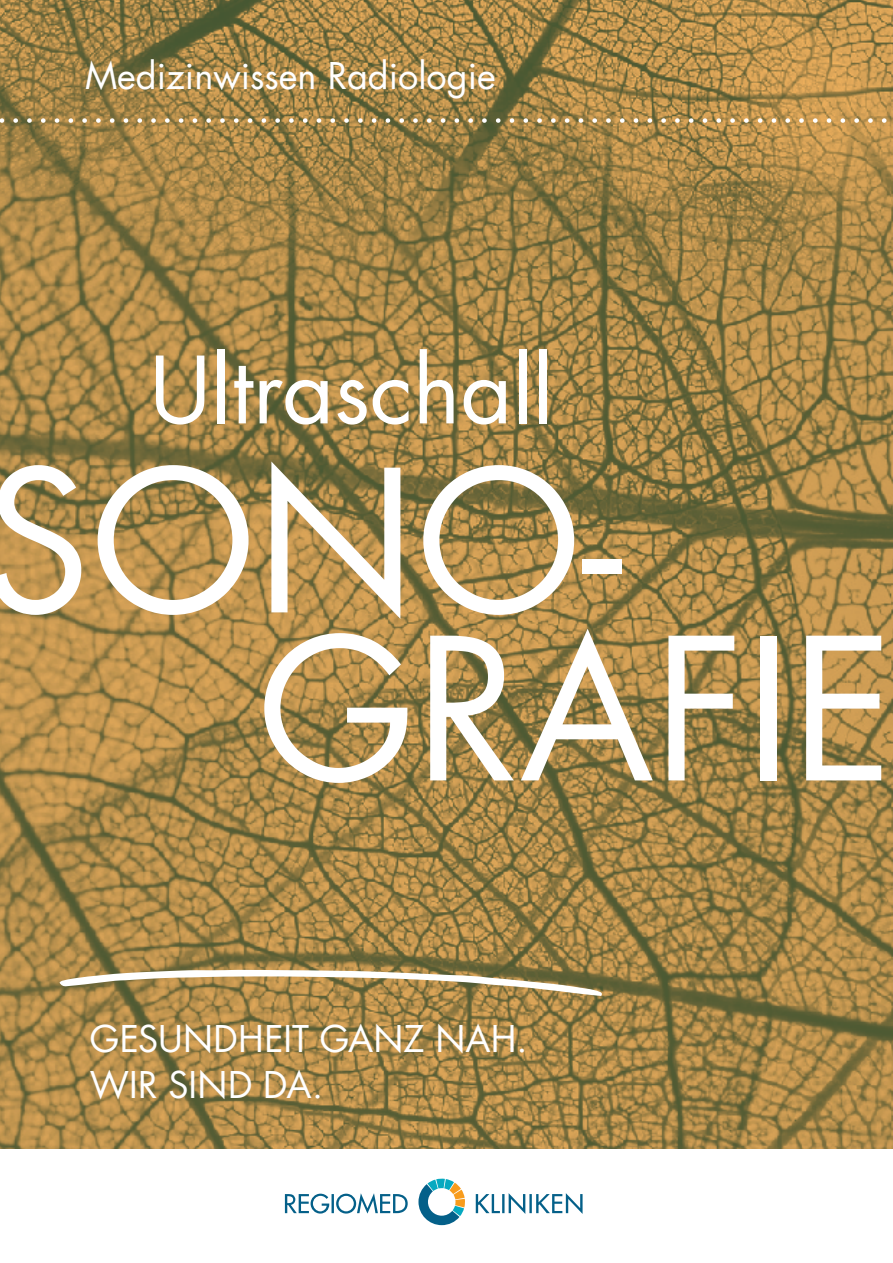
<style>
.page{position:relative;width:893px;height:1263px;background:#fff}
.page>*{position:absolute;margin:0;border:0;box-sizing:border-box;transform-origin:0 0}
.t1{font:192px/168px "Futura Com";color:#fff}
.t2{font:90px "Futura Com";color:#fff}
.t3{font:36px/46.2px "Futura Com";color:#fff}
</style>
<div class="page">
<img style="left:0;top:0;width:893px;height:1148px">
<svg style="left:418px;top:1178px;width:47px;height:47px"></svg>
<svg style="left:285px;top:1193px;width:123px;height:20px"></svg>
<svg style="left:476px;top:1193px;width:107px;height:21px"></svg>
<svg style="left:0;top:118px;width:893px;height:5px;background:#bba273"></svg>
<svg style="left:60px;top:969px;width:542px;height:27px"></svg>
<p class="t3" style="left:85px;top:52px;width:412px">Medizinwissen Radiologie</p>
<h2 class="t2" style="left:149px;top:329px;width:405px">Ultraschall</h2>
<h1 class="t1" style="left:258px;top:455px;width:637px;text-indent:-275px">SONO-<br>GRAFIE</h1>
<p class="t3" style="left:90px;top:1015px;width:439px">GESUNDHEIT GANZ NAH.<br>WIR SIND DA.</p>
</div>
